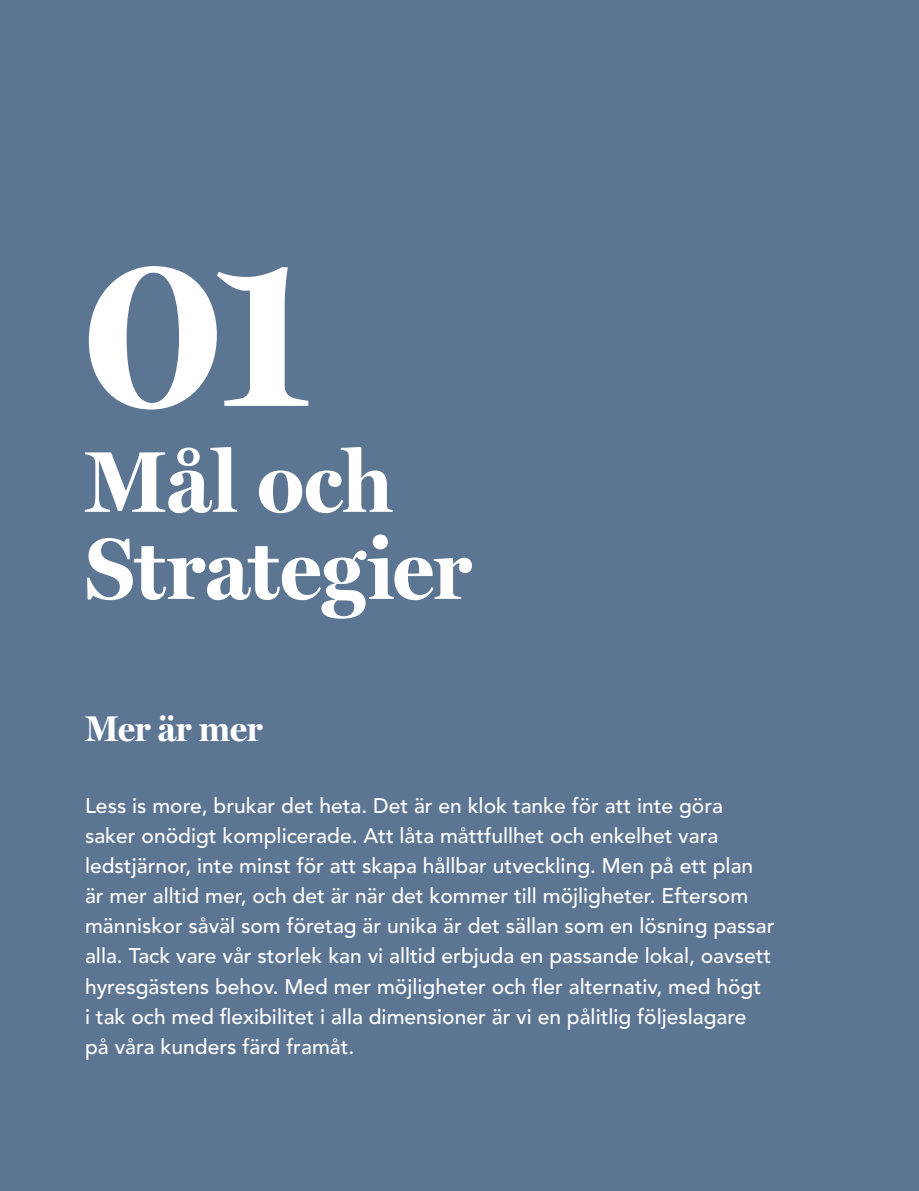
<style>
.page{position:relative;width:919px;height:1191px;background:#fff}
.page>*{position:absolute;margin:0;border:0;box-sizing:border-box;transform-origin:0 0}
.t1{font:700 225px "Miller Display";color:#fff}
.t2{font:700 87px/87px "Miller Display";letter-spacing:.005em;color:#fff}
.t3{font:700 36px "Miller Display";color:#fff}
.t4{font:500 21px/30px "Avenir LT Std";color:#fff}
</style>
<div class="page">
<div style="left:0;top:0;width:918px;height:1191px;background:#5c7593"></div>
<h1 class="t1" style="left:82px;top:199px;width:231px">01</h1>
<h2 class="t2" style="left:85px;top:441px;width:388px">Mål och<br>Strategier</h2>
<h3 class="t3" style="left:85px;top:708px;width:179px">Mer är mer</h3>
<p class="t4" style="left:85px;top:791px;width:690px">Less is more, brukar det heta. Det är en klok tanke för att inte göra saker onödigt komplicerade. Att låta måttfullhet och enkelhet vara ledstjärnor, inte minst för att skapa hållbar utveckling. Men på ett plan är mer alltid mer, och det är när det kommer till möjligheter. Eftersom människor såväl som företag är unika är det sällan som en lösning passar alla. Tack vare vår storlek kan vi alltid erbjuda en passande lokal, oavsett hyresgästens behov. Med mer möjligheter och fler alternativ, med högt<br>i tak och med flexibilitet i alla dimensioner är vi en pålitlig följeslagare på våra kunders färd framåt.</p>
</div>
